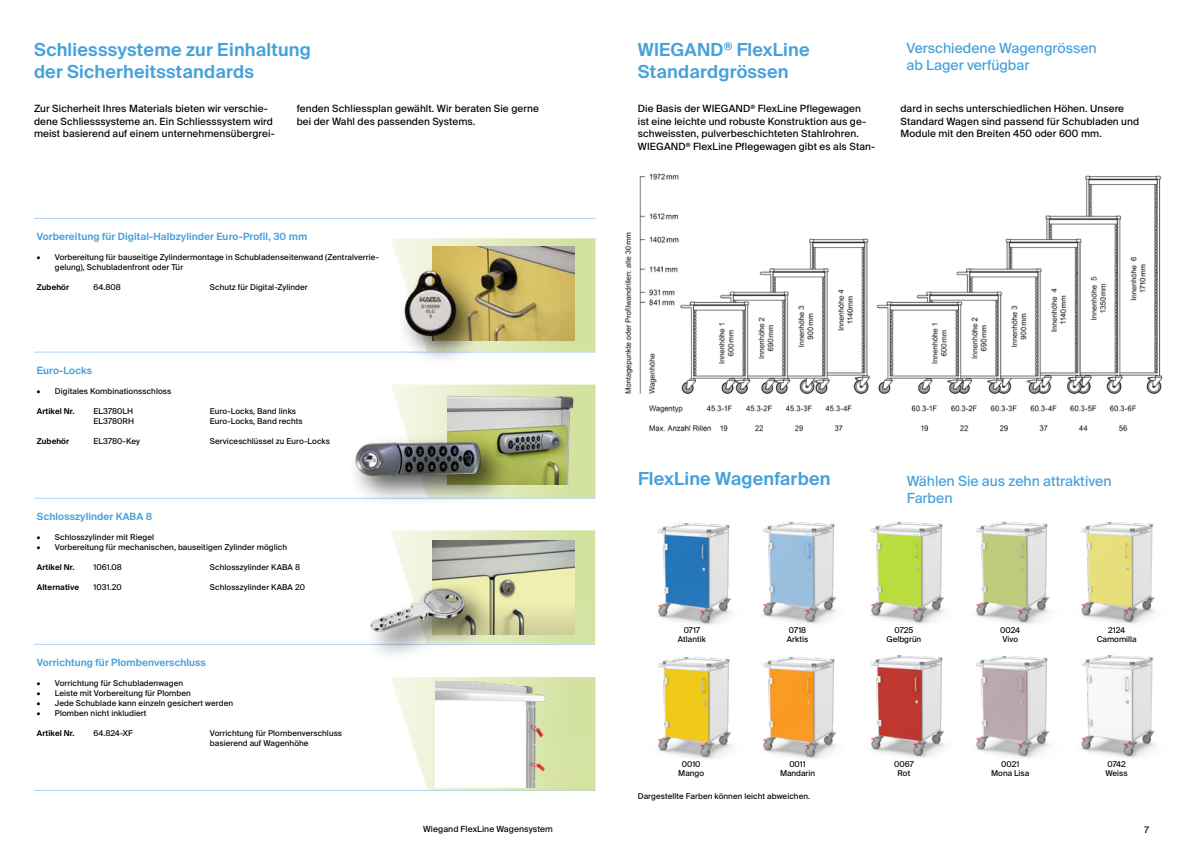
<style>
.page{position:relative;width:1191px;height:842px;background:#fff}
.page>*{position:absolute;margin:0;border:0;box-sizing:border-box;transform-origin:0 0}
.t1{font:600 18px/22px "Suisse Intl";letter-spacing:.01em;color:#46a1da}
.t2{font:14px/16.8px "Suisse Intl";color:#46a1da}
.t3{font:10px/12.6px "Suisse Intl";letter-spacing:.01em;color:#000}
.t4{font:600 10px "Suisse Intl";letter-spacing:.01em;color:#46a1da}
.t5{font:9px "Suisse Intl";color:#000}
.t6{font:8.5px "Suisse Intl";letter-spacing:.01em;color:#000}
.t7{font:8px/9.6px "Suisse Intl";letter-spacing:.01em;color:#000;text-align:center}
.t8{font:600 8px "Suisse Intl";letter-spacing:.01em;color:#000}
</style>
<div class="page">
<hr style="left:34px;top:218px;width:354px;height:1px;background:#b1cfee">
<hr style="left:388px;top:218px;width:207px;height:1px;background:#b1cfee">
<hr style="left:34px;top:352px;width:354px;height:1px;background:#b1cfee">
<hr style="left:388px;top:352px;width:207px;height:1px;background:#b1cfee">
<hr style="left:34px;top:498px;width:354px;height:1px;background:#b1cfee">
<hr style="left:388px;top:498px;width:207px;height:1px;background:#b1cfee">
<hr style="left:34px;top:644px;width:354px;height:1px;background:#b1cfee">
<hr style="left:388px;top:644px;width:207px;height:1px;background:#b1cfee">
<hr style="left:34px;top:790px;width:354px;height:1px;background:#b1cfee">
<hr style="left:388px;top:790px;width:207px;height:1px;background:#b1cfee">
<svg style="left:391px;top:677px;width:204px;height:113px"></svg>
<svg style="left:391px;top:530px;width:166px;height:114px"></svg>
<svg style="left:390px;top:238px;width:205px;height:114px"></svg>
<svg style="left:391px;top:385px;width:204px;height:113px"></svg>
<img style="left:432px;top:246px;width:142px;height:95px">
<div style="left:396px;top:262px;width:91px;height:105px;background:#000;opacity:.65"></div>
<img style="left:390px;top:255px;width:88px;height:96px">
<img style="left:447px;top:392px;width:142px;height:93px">
<div style="left:347px;top:433px;width:165px;height:74px;background:#000;opacity:.65"></div>
<img style="left:350px;top:412px;width:145px;height:95px">
<img style="left:432px;top:541px;width:125px;height:94px">
<div style="left:363px;top:579px;width:132px;height:83px;background:#000;opacity:.65"></div>
<img style="left:363px;top:575px;width:112px;height:62px">
<img style="left:435px;top:682px;width:161px;height:106px">
<img style="left:557px;top:469px;width:105px;height:134px">
<img style="left:662px;top:523px;width:108px;height:80px">
<img style="left:557px;top:603px;width:105px;height:175px">
<img style="left:662px;top:603px;width:109px;height:156px">
<img style="left:770px;top:522px;width:105px;height:122px">
<img style="left:771px;top:602px;width:209px;height:157px">
<img style="left:875px;top:522px;width:105px;height:122px">
<img style="left:980px;top:522px;width:175px;height:80px">
<img style="left:980px;top:602px;width:176px;height:156px">
<img style="left:624px;top:173px;width:539px;height:259px">
<h1 class="t1" style="left:34px;top:39px;width:278px">Schliesssysteme zur Einhaltung der Sicherheitsstandards</h1>
<p class="t3" style="left:34px;top:102px;width:242px">Zur Sicherheit Ihres Materials bieten wir verschie&shy;dene Schliesssysteme an. Ein Schliesssystem wird meist basierend auf einem unternehmensübergrei-</p>
<p class="t3" style="left:297px;top:102px;width:244px">fenden Schliessplan gewählt. Wir beraten Sie gerne bei der Wahl des passenden Systems.</p>
<p class="t4" style="left:37px;top:231px;width:272px">Vorbereitung für Digital-Halbzylinder Euro-Profil, 30 mm</p>
<p class="t7" style="left:55px;top:253px;width:326px;line-height:10px;text-align:left;text-indent:-18px">• Vorbereitung für bauseitige Zylindermontage in Schubladenseitenwand (Zentralverrie&shy;gelung), Schubladenfront oder Tür</p>
<p class="t8" style="left:37px;top:283px;width:34px">Zubehör</p>
<p class="t7" style="left:94px;top:283px;width:29px">64.808</p>
<p class="t7" style="left:210px;top:283px;width:99px">Schutz für Digital-Zylinder</p>
<p class="t4" style="left:37px;top:365px;width:57px">Euro-Locks</p>
<p class="t7" style="left:37px;top:386px;width:136px">• Digitales Kombinationsschloss</p>
<p class="t8" style="left:37px;top:407px;width:39px">Artikel Nr.</p>
<p class="t7" style="left:94px;top:406px;width:41px">EL3780LH</p>
<p class="t7" style="left:210px;top:406px;width:88px">Euro-Locks, Band links</p>
<p class="t7" style="left:94px;top:416px;width:42px">EL3780RH</p>
<p class="t7" style="left:210px;top:416px;width:94px">Euro-Locks, Band rechts</p>
<p class="t8" style="left:37px;top:437px;width:34px">Zubehör</p>
<p class="t7" style="left:94px;top:436px;width:48px">EL3780-Key</p>
<p class="t7" style="left:210px;top:436px;width:122px">Serviceschlüssel zu Euro-Locks</p>
<p class="t4" style="left:37px;top:511px;width:117px">Schlosszylinder KABA 8</p>
<p class="t7" style="left:37px;top:533px;width:119px">• Schlosszylinder mit Riegel</p>
<p class="t7" style="left:37px;top:543px;width:252px">• Vorbereitung für mechanischen, bauseitigen Zylinder möglich</p>
<p class="t8" style="left:37px;top:563px;width:39px">Artikel Nr.</p>
<p class="t7" style="left:94px;top:563px;width:30px">1061.08</p>
<p class="t7" style="left:210px;top:563px;width:92px">Schlosszylinder KABA 8</p>
<p class="t8" style="left:37px;top:583px;width:44px">Alternative</p>
<p class="t7" style="left:94px;top:583px;width:30px">1031.20</p>
<p class="t7" style="left:210px;top:583px;width:97px">Schlosszylinder KABA 20</p>
<p class="t4" style="left:37px;top:657px;width:171px">Vorrichtung für Plombenverschluss</p>
<p class="t7" style="left:37px;top:679px;width:148px">• Vorrichtung für Schubladenwagen</p>
<p class="t7" style="left:37px;top:689px;width:156px">• Leiste mit Vorbereitung für Plomben</p>
<p class="t7" style="left:37px;top:699px;width:198px">• Jede Schublade kann einzeln gesichert werden</p>
<p class="t7" style="left:37px;top:709px;width:111px">• Plomben nicht inkludiert</p>
<p class="t8" style="left:37px;top:729px;width:39px">Artikel Nr.</p>
<p class="t7" style="left:94px;top:729px;width:41px">64.824-XF</p>
<p class="t7" style="left:210px;top:728px;width:134px;line-height:10px;text-align:left">Vorrichtung für Plombenverschluss basierend auf Wagenhöhe</p>
<h1 class="t1" style="left:638px;top:39px;width:173px">WIEGAND<sup>®</sup> FlexLine<br>Standardgrössen</h1>
<h2 class="t2" style="left:906px;top:40px;width:192px">Verschiedene Wagengrössen ab Lager verfügbar</h2>
<p class="t3" style="left:638px;top:102px;width:239px">Die Basis der WIEGAND<sup>®</sup> FlexLine Pflegewagen<br>ist eine leichte und robuste Konstruktion aus ge&shy;schweissten, pulverbeschichteten Stahlrohren.<br>WIEGAND<sup>®</sup> FlexLine Pflegewagen gibt es als Stan-</p>
<p class="t3" style="left:900px;top:102px;width:240px">dard in sechs unterschiedlichen Höhen. Unsere<br>Standard Wagen sind passend für Schubladen und<br>Module mit den Breiten 450 oder 600 mm.</p>
<h1 class="t1" style="left:638px;top:468px;width:194px">FlexLine Wagenfarben</h1>
<h2 class="t2" style="left:906px;top:472px;width:206px">Wählen Sie aus zehn attraktiven<br>Farben</h2>
<p class="t7" style="left:678px;top:625px;width:29px">0717<br>Atlantik</p>
<p class="t7" style="left:787px;top:625px;width:23px;text-align:left">0718<br>Arktis</p>
<p class="t7" style="left:886px;top:625px;width:36px">0725<br>Gelbgrün</p>
<p class="t7" style="left:1000px;top:625px;width:21px;text-align:left">0024<br>Vivo</p>
<p class="t7" style="left:1096px;top:625px;width:41px">2124<br>Camomilla</p>
<p class="t7" style="left:678px;top:759px;width:27px">0010<br>Mango</p>
<p class="t7" style="left:780px;top:759px;width:37px">0011<br>Mandarin</p>
<p class="t7" style="left:894px;top:759px;width:21px">0067<br>Rot</p>
<p class="t7" style="left:991px;top:759px;width:40px">0021<br>Mona Lisa</p>
<p class="t7" style="left:1105px;top:759px;width:24px;text-align:left">0742<br>Weiss</p>
<p class="t7" style="left:638px;top:791px;width:174px">Dargestellte Farben können leicht abweichen.</p>
<p class="t6" style="left:423px;top:824px;width:131px">Wiegand FlexLine Wagensystem</p>
<p class="t5" style="left:1144px;top:824px;width:6px">7</p>
</div>
